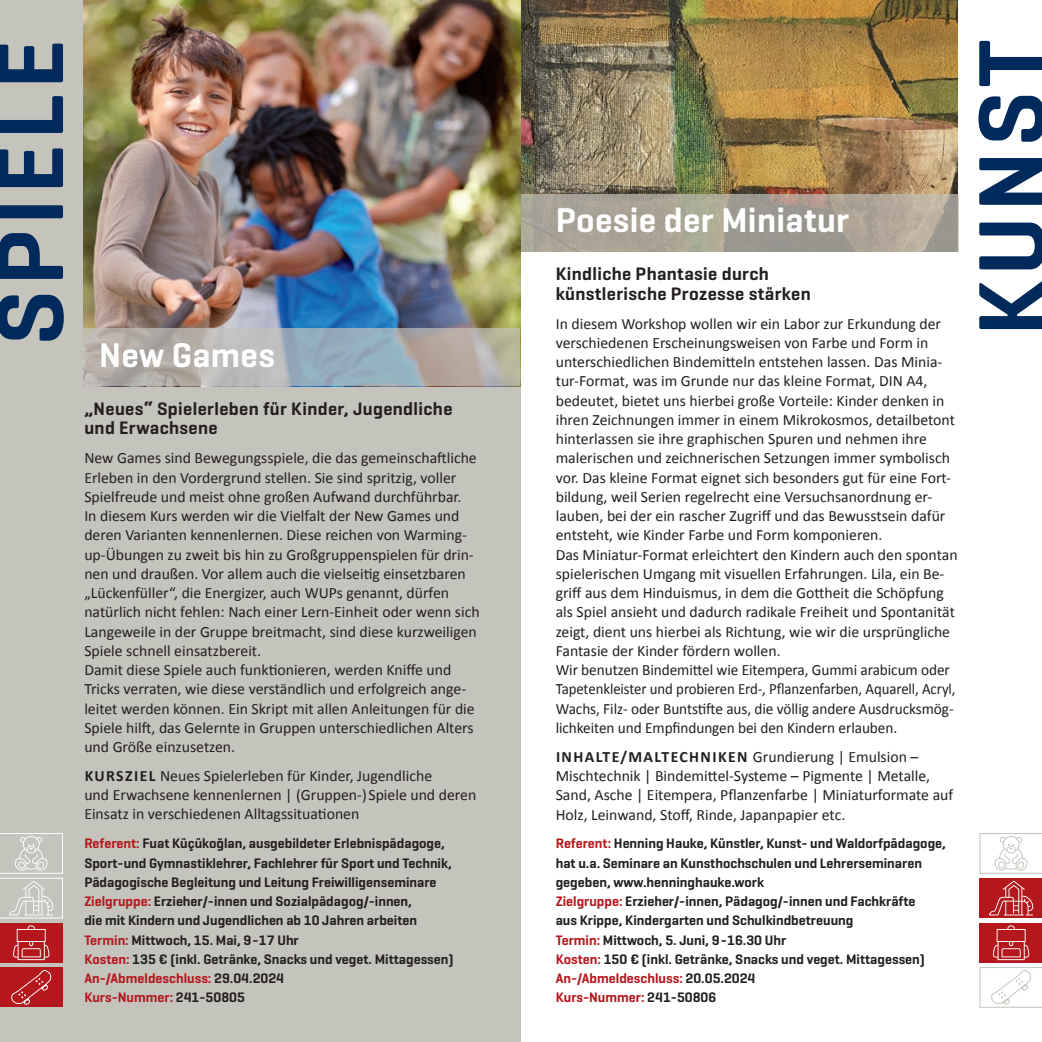
<style>
.page{position:relative;width:1042px;height:1042px;background:#fff}
.page>*{position:absolute;margin:0;border:0;box-sizing:border-box;transform-origin:0 0}
.t1{font:600 96.25px "Geogrotesque";letter-spacing:.05em;color:#002a5c}
.t2{font:600 35px "Geogrotesque";letter-spacing:.01em;color:#fff}
.t3{font:600 18.38px/19.2px "Geogrotesque";letter-spacing:.02em;color:#231f20}
.t4{font:15.75px/19.2px "Calibri";color:#231f20}
.t5{font:600 14px/19.2px "Geogrotesque";color:#231f20}
.s1{font-weight:700}
.s2{color:#b4181d}
</style>
<div class="page">
<div style="left:0;top:0;width:521px;height:1042px;background:#c4c3bc"></div>
<img style="left:83px;top:0;width:438px;height:386px">
<img style="left:521px;top:0;width:436px;height:194px">
<svg style="left:83px;top:328px;width:437px;height:58px"></svg>
<div style="left:0;top:923px;width:63px;height:39px;background:#b4181d"></div>
<div style="left:0;top:967px;width:63px;height:40px;background:#b4181d"></div>
<svg style="left:13px;top:925px;width:37px;height:35px"></svg>
<svg style="left:0;top:833px;width:63px;height:85px"></svg>
<svg style="left:11px;top:970px;width:41px;height:35px"></svg>
<svg style="left:521px;top:194px;width:437px;height:58px;background:#a8a295"></svg>
<div style="left:980px;top:878px;width:62px;height:40px;background:#b4181d"></div>
<div style="left:980px;top:923px;width:62px;height:39px;background:#b4181d"></div>
<svg style="left:992px;top:925px;width:38px;height:35px"></svg>
<svg style="left:989px;top:880px;width:45px;height:35px"></svg>
<svg style="left:979px;top:833px;width:63px;height:41px"></svg>
<svg style="left:979px;top:967px;width:63px;height:40px"></svg>
<h1 class="t1" style="left:-30px;top:345px;width:307px;rotate:-90deg">SPIELE</h1>
<h2 class="t2" style="left:99px;top:333px;width:177px">New Games</h2>
<p class="t3" style="left:84px;top:399px;width:370px">„Neues“ Spielerleben für Kinder, Jugendliche und Erwachsene</p>
<p class="t4" style="left:84px;top:448px;width:397px">New Games sind Bewegungsspiele, die das gemeinschaftliche Erleben in den Vordergrund stellen. Sie sind spritzig, voller Spielfreude und meist ohne großen Aufwand durchführbar.<br>In diesem Kurs werden wir die Vielfalt der New Games und deren Varianten kennenlernen. Diese reichen von Warming&shy;up-Übungen zu zweit bis hin zu Großgruppenspielen für drin&shy;nen und draußen. Vor allem auch die vielseitig einsetzbaren „Lückenfüller“, die Energizer, auch WUPs genannt, dürfen natürlich nicht fehlen: Nach einer Lern-Einheit oder wenn sich Langeweile in der Gruppe breitmacht, sind diese kurzweiligen Spiele schnell einsatzbereit.<br>Damit diese Spiele auch funktionieren, werden Kniffe und Tricks verraten, wie diese verständlich und erfolgreich ange&shy;leitet werden können. Ein Skript mit allen Anleitungen für die Spiele hilft, das Gelernte in Gruppen unterschiedlichen Alters und Größe einzusetzen.</p>
<p class="t4" style="left:84px;top:765px;width:393px"><span class="s1">KURSZIEL</span> Neues Spielerleben für Kinder, Jugendliche<br>und Erwachsene kennenlernen | (Gruppen-)Spiele und deren<br>Einsatz in verschiedenen Alltagssituationen</p>
<p class="t5" style="left:84px;top:834px;width:371px"><span class="s2">Referent:</span> Fuat Küçükoğlan, ausgebildeter Erlebnispädagoge, Sport-und Gymnastiklehrer, Fachlehrer für Sport und Technik, Pädagogische Begleitung und Leitung Freiwilligenseminare <span class="s2">Zielgruppe:</span> Erzieher/-innen und Sozialpädagog/-innen,<br>die mit Kindern und Jugendlichen ab 10 Jahren arbeiten <span class="s2">Termin:</span> Mittwoch, 15. Mai, 9-17 Uhr<br><span class="s2">Kosten:</span> 135 € (inkl. Getränke, Snacks und veget. Mittagessen)<br><span class="s2">An-/Abmeldeschluss:</span> 29.04.2024<br><span class="s2">Kurs-Nummer:</span> 241-50805</p>
<h2 class="t2" style="left:556px;top:198px;width:295px">Poesie der Miniatur</h2>
<p class="t3" style="left:556px;top:264px;width:257px">Kindliche Phantasie durch künstlerische Prozesse stärken</p>
<p class="t4" style="left:556px;top:313px;width:403px">In diesem Workshop wollen wir ein Labor zur Erkundung der verschiedenen Erscheinungsweisen von Farbe und Form in unterschiedlichen Bindemitteln entstehen lassen. Das Minia&shy;tur-Format, was im Grunde nur das kleine Format, DIN A4, bedeutet, bietet uns hierbei große Vorteile: Kinder denken in ihren Zeichnungen immer in einem Mikrokosmos, detailbetont hinterlassen sie ihre graphischen Spuren und nehmen ihre malerischen und zeichnerischen Setzungen immer symbolisch vor. Das kleine Format eignet sich besonders gut für eine Fort&shy;bildung, weil Serien regelrecht eine Versuchsanordnung er&shy;lauben, bei der ein rascher Zugriff und das Bewusstsein dafür entsteht, wie Kinder Farbe und Form komponieren.<br>Das Miniatur-Format erleichtert den Kindern auch den spontan spielerischen Umgang mit visuellen Erfahrungen. Lila, ein Be&shy;griff aus dem Hinduismus, in dem die Gottheit die Schöpfung als Spiel ansieht und dadurch radikale Freiheit und Spontanität zeigt, dient uns hierbei als Richtung, wie wir die ursprüngliche Fantasie der Kinder fördern wollen.<br>Wir benutzen Bindemittel wie Eitempera, Gummi arabicum oder Tapetenkleister und probieren Erd-, Pflanzenfarben, Aquarell, Acryl, Wachs, Filz- oder Buntstifte aus, die völlig andere Ausdrucksmög&shy;lichkeiten und Empfindungen bei den Kindern erlauben.</p>
<p class="t4" style="left:556px;top:746px;width:399px"><span class="s1">INHALTE/MALTECHNIKEN</span> Grundierung | Emulsion – Mischtechnik | Bindemittel-Systeme – Pigmente | Metalle, Sand, Asche | Eitempera, Pflanzenfarbe | Miniaturformate auf Holz, Leinwand, Stoff, Rinde, Japanpapier etc.</p>
<p class="t5" style="left:556px;top:834px;width:392px"><span class="s2">Referent:</span> Henning Hauke, Künstler, Kunst- und Waldorfpädagoge, hat u.a. Seminare an Kunsthochschulen und Lehrerseminaren gegeben, www.henninghauke.work<br><span class="s2">Zielgruppe:</span> Erzieher/-innen, Pädagog/-innen und Fachkräfte<br>aus Krippe, Kindergarten und Schulkindbetreuung<br><span class="s2">Termin:</span> Mittwoch, 5. Juni, 9-16.30 Uhr<br><span class="s2">Kosten:</span> 150 € (inkl. Getränke, Snacks und veget. Mittagessen)<br><span class="s2">An-/Abmeldeschluss:</span> 20.05.2024<br><span class="s2">Kurs-Nummer:</span> 241-50806</p>
<h1 class="t1" style="left:952px;top:336px;width:298px;rotate:-90deg">KUNST</h1>
</div>
